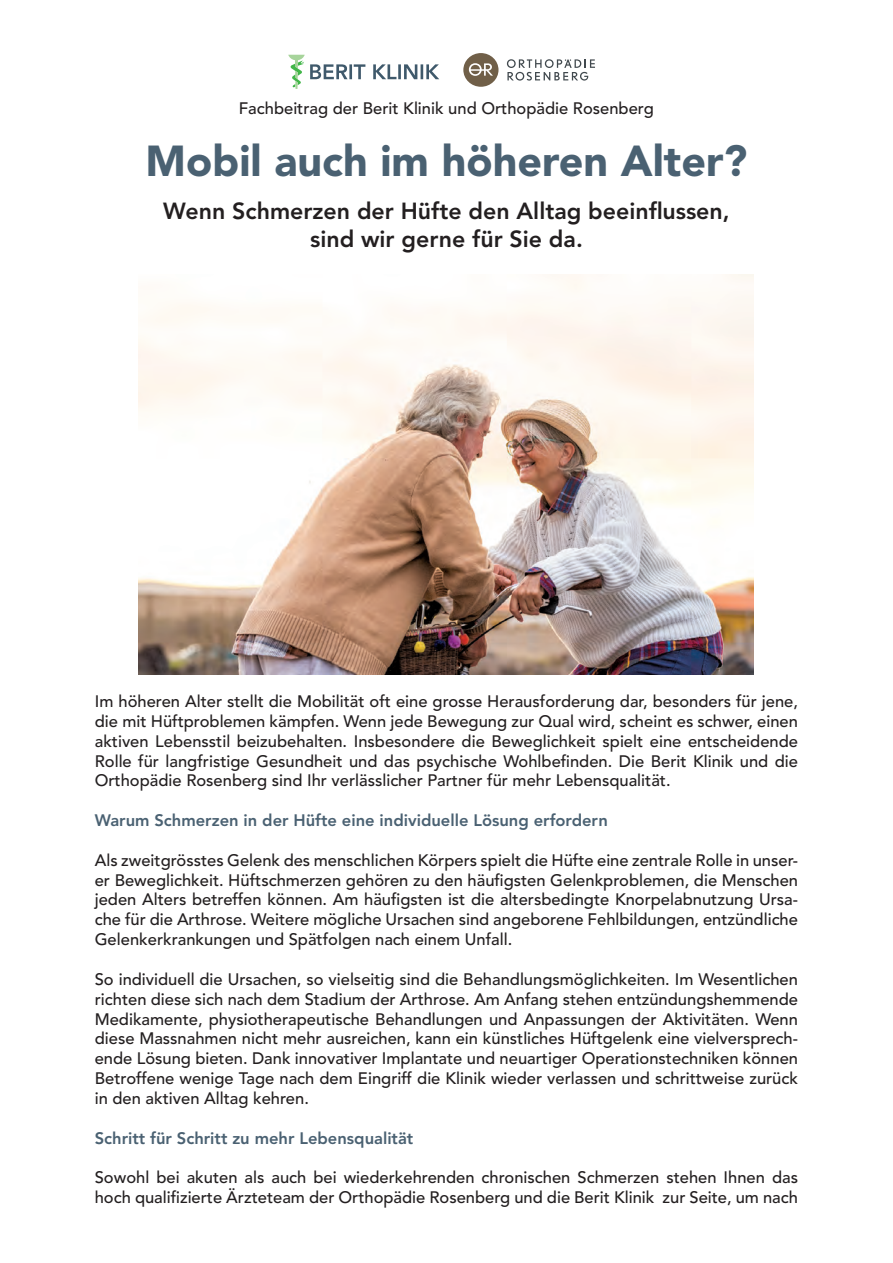
<style>
.page{position:relative;width:893px;height:1263px;background:#fff}
.page>*{position:absolute;margin:0;border:0;box-sizing:border-box;transform-origin:0 0}
.t1{font:900 43.05px "Avenir LT Std";color:#4a6172}
.t2{font:800 23.1px/28px "Avenir LT Std";color:#231f20;text-align:center}
.t3{font:500 16.5px/19.8px "Avenir LT Std";color:#231f20;text-align:justify}
.t4{font:800 16.5px "Avenir LT Std";color:#4a6172}
</style>
<div class="page">
<img style="left:138px;top:53px;width:616px;height:622px">
<p class="t3" style="left:239px;top:99px;width:417px">Fachbeitrag der Berit Klinik und Orthopädie Rosenberg</p>
<p class="t1" style="left:145px;top:135px;width:603px">Mobil auch im höheren Alter?</p>
<p class="t2" style="left:163px;top:197px;width:568px">Wenn Schmerzen der Hüfte den Alltag beeinflussen, sind wir gerne für Sie da.</p>
<p class="t3" style="left:95px;top:692px;width:705px">Im höheren Alter stellt die Mobilität oft eine grosse Herausforderung dar, besonders für jene, die mit Hüftproblemen kämpfen. Wenn jede Bewegung zur Qual wird, scheint es schwer, einen aktiven Lebensstil beizubehalten. Insbesondere die Beweglichkeit spielt eine entscheidende Rolle für langfristige Gesundheit und das psychische Wohlbefinden. Die Berit Klinik und die Orthopädie Rosenberg sind Ihr verlässlicher Partner für mehr Lebensqualität.</p>
<p class="t4" style="left:95px;top:810px;width:515px">Warum Schmerzen in der Hüfte eine individuelle Lösung erfordern</p>
<p class="t3" style="left:95px;top:850px;width:705px">Als zweitgrösstes Gelenk des menschlichen Körpers spielt die Hüfte eine zentrale Rolle in unser&shy;er Beweglichkeit. Hüftschmerzen gehören zu den häufigsten Gelenkproblemen, die Menschen jeden Alters betreffen können. Am häufigsten ist die altersbedingte Knorpelabnutzung Ursa&shy;che für die Arthrose. Weitere mögliche Ursachen sind angeborene Fehlbildungen, entzündliche Gelenkerkrankungen und Spätfolgen nach einem Unfall.</p>
<p class="t3" style="left:95px;top:970px;width:705px">So individuell die Ursachen, so vielseitig sind die Behandlungsmöglichkeiten. Im Wesentlichen richten diese sich nach dem Stadium der Arthrose. Am Anfang stehen entzündungshemmende Medikamente, physiotherapeutische Behandlungen und Anpassungen der Aktivitäten. Wenn diese Massnahmen nicht mehr ausreichen, kann ein künstliches Hüftgelenk eine vielversprech&shy;ende Lösung bieten. Dank innovativer Implantate und neuartiger Operationstechniken können Betroffene wenige Tage nach dem Eingriff die Klinik wieder verlassen und schrittweise zurück in den aktiven Alltag kehren.</p>
<p class="t4" style="left:95px;top:1128px;width:320px">Schritt für Schritt zu mehr Lebensqualität</p>
<p class="t3" style="left:95px;top:1168px;width:705px">Sowohl bei akuten als auch bei wiederkehrenden chronischen Schmerzen stehen Ihnen das hoch qualifizierte Ärzteteam der Orthopädie Rosenberg und die Berit Klinik zur Seite, um nach</p>
</div>
